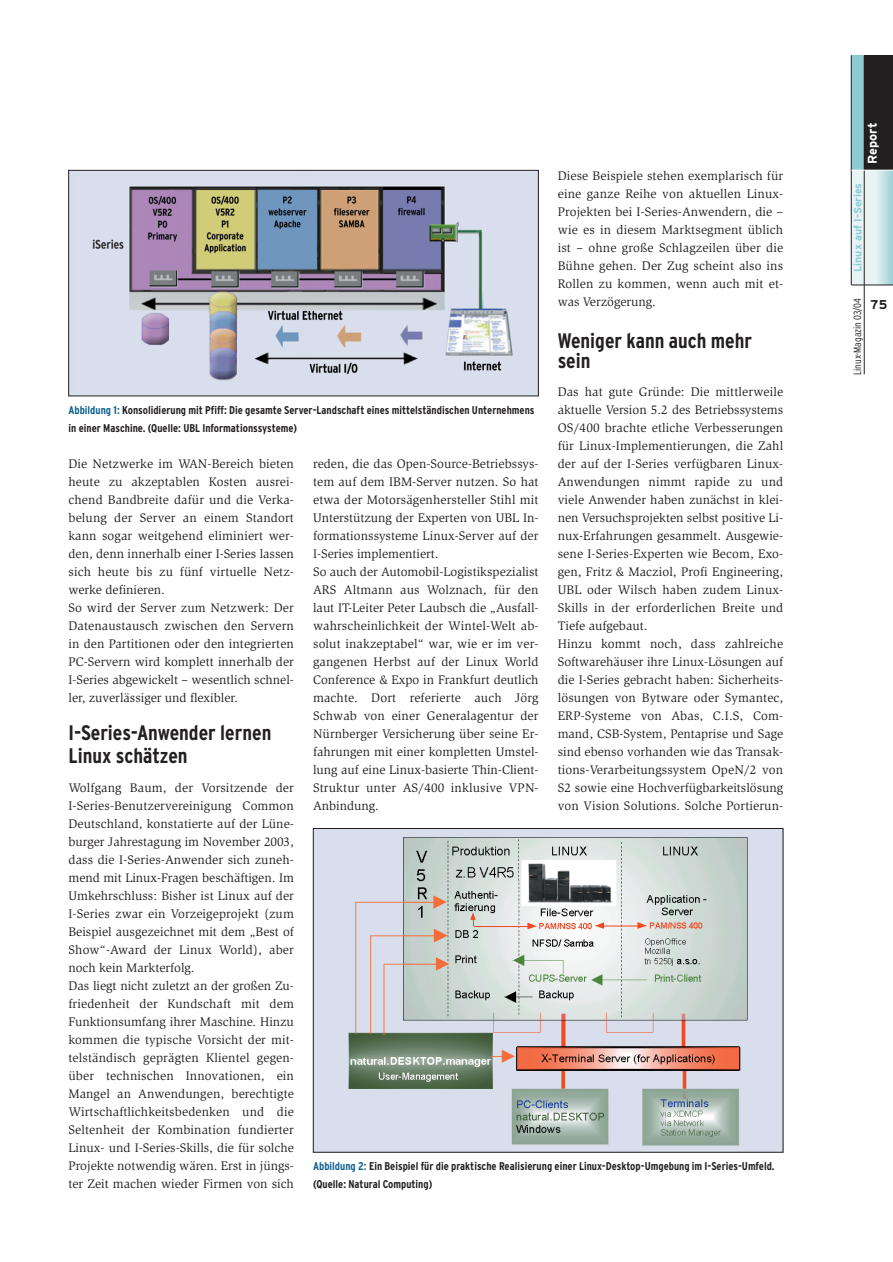
<style>
.page{position:relative;width:893px;height:1262px;background:#fff}
.page>*{position:absolute;margin:0;border:0;box-sizing:border-box;transform-origin:0 0}
.t1{font:700 condensed 21px/22.5px "Interstate";color:#231f20}
.t2{font:12.75px/18px "Slimbach";letter-spacing:.005em;color:#231f20}
.t3{font:700 12.75px "Interstate";color:#fff}
.t4{font:700 12.75px "Interstate";color:#231f20}
.t5{font:700 condensed 11.25px/18px "Interstate";color:#231f20}
.t6{font:300 condensed 10.5px "Interstate";color:#231f20}
.t7{font:700 10.5px "Interstate";color:#8cccd1}
.s1{color:#0f618e}
</style>
<div class="page">
<div style="left:851px;top:55px;width:41px;height:230px;background:#8cccd1"></div>
<div style="left:864px;top:55px;width:28px;height:115px;background:#231f20"></div>
<div style="left:851px;top:170px;width:25px;height:115px;background:#e7f3f4"></div>
<svg style="left:876px;top:171px;width:16px;height:114px;background:#c1e1e4"></svg>
<hr style="left:851px;top:55px;width:1px;height:230px;background:#231f20">
<hr style="left:863px;top:55px;width:1px;height:319px;background:#231f20">
<hr style="left:851px;top:170px;width:41px;height:1px;background:#fff">
<hr style="left:851px;top:285px;width:41px;height:1px;background:#231f20">
<img style="left:75px;top:172px;width:461px;height:222px">
<div style="left:68px;top:170px;width:470px;height:226px;border:1px solid #231f20"></div>
<img style="left:315px;top:830px;width:466px;height:320px">
<div style="left:313px;top:828px;width:470px;height:324px;border:1px solid #231f20"></div>
<p class="t2" style="left:557px;top:168px;width:227px;text-align:justify">Diese Beispiele stehen exemplarisch für eine ganze Reihe von aktuellen Linux-Projekten bei I-Series-Anwendern, die – wie es in diesem Marktsegment üblich ist – ohne große Schlagzeilen über die Bühne gehen. Der Zug scheint also ins Rollen zu kommen, wenn auch mit et&shy;was Verzögerung.</p>
<h1 class="t1" style="left:557px;top:332px;width:196px;line-height:20px">Weniger kann auch mehr sein</h1>
<p class="t2" style="left:557px;top:384px;width:227px">Das hat gute Gründe: Die mittlerweile aktuelle Version 5.2 des Betriebssystems OS/400 brachte etliche Verbesserungen für Linux-Implementierungen, die Zahl der auf der I-Series verfügbaren Linux-Anwendungen nimmt rapide zu und viele Anwender haben zunächst in klei&shy;nen Versuchsprojekten selbst positive Li&shy;nux-Erfahrungen gesammelt. Ausgewie&shy;sene I-Series-Experten wie Becom, Exo&shy;gen, Fritz &amp; Macziol, Profi Engineering, UBL oder Wilsch haben zudem Linux-Skills in der erforderlichen Breite und Tiefe aufgebaut.<br>Hinzu kommt noch, dass zahlreiche Softwarehäuser ihre Linux-Lösungen auf die I-Series gebracht haben: Sicherheits&shy;lösungen von Bytware oder Symantec, ERP-Systeme von Abas, C.I.S, Com&shy;mand, CSB-System, Pentaprise und Sage sind ebenso vorhanden wie das Transak&shy;tions-Verarbeitungssystem OpeN/2 von S2 sowie eine Hochverfügbarkeitslösung von Vision Solutions. Solche Portierun-</p>
<p class="t5" style="left:68px;top:402px;width:467px"><span class="s1">Abbildung 1:</span> Konsolidierung mit Pfiff: Die gesamte Server-Landschaft eines mittelständischen Unternehmens in einer Maschine. (Quelle: UBL Informationssysteme)</p>
<p class="t2" style="left:68px;top:456px;width:227px">Die Netzwerke im WAN-Bereich bieten heute zu akzeptablen Kosten ausrei&shy;chend Bandbreite dafür und die Verka&shy;belung der Server an einem Standort kann sogar weitgehend eliminiert wer&shy;den, denn innerhalb einer I-Series lassen sich heute bis zu fünf virtuelle Netz&shy;werke definieren.<br>So wird der Server zum Netzwerk: Der Datenaustausch zwischen den Servern in den Partitionen oder den integrierten PC-Servern wird komplett innerhalb der I-Series abgewickelt – wesentlich schnel&shy;ler, zuverlässiger und flexibler.</p>
<h1 class="t1" style="left:68px;top:723px;width:204px">I-Series-Anwender lernen<br>Linux schätzen</h1>
<p class="t2" style="left:68px;top:780px;width:227px">Wolfgang Baum, der Vorsitzende der I-Series-Benutzervereinigung Common Deutschland, konstatierte auf der Lüne&shy;burger Jahrestagung im November 2003, dass die I-Series-Anwender sich zuneh&shy;mend mit Linux-Fragen beschäftigen. Im Umkehrschluss: Bisher ist Linux auf der I-Series zwar ein Vorzeigeprojekt (zum Beispiel ausgezeichnet mit dem „Best of Show“-Award der Linux World), aber noch kein Markterfolg.<br>Das liegt nicht zuletzt an der großen Zu&shy;friedenheit der Kundschaft mit dem Funktionsumfang ihrer Maschine. Hinzu kommen die typische Vorsicht der mit&shy;telständisch geprägten Klientel gegen&shy;über technischen Innovationen, ein Mangel an Anwendungen, berechtigte Wirtschaftlichkeitsbedenken und die Seltenheit der Kombination fundierter Linux- und I-Series-Skills, die für solche Projekte notwendig wären. Erst in jüngs&shy;ter Zeit machen wieder Firmen von sich</p>
<p class="t2" style="left:313px;top:456px;width:227px">reden, die das Open-Source-Betriebssys&shy;tem auf dem IBM-Server nutzen. So hat etwa der Motorsägenhersteller Stihl mit Unterstützung der Experten von UBL In&shy;formationssysteme Linux-Server auf der I-Series implementiert.<br>So auch der Automobil-Logistikspezialist ARS Altmann aus Wolznach, für den laut IT-Leiter Peter Laubsch die „Ausfall&shy;wahrscheinlichkeit der Wintel-Welt ab&shy;solut inakzeptabel“ war, wie er im ver&shy;gangenen Herbst auf der Linux World Conference &amp; Expo in Frankfurt deutlich machte. Dort referierte auch Jörg Schwab von einer Generalagentur der Nürnberger Versicherung über seine Er&shy;fahrungen mit einer kompletten Umstel&shy;lung auf eine Linux-basierte Thin-Client-Struktur unter AS/400 inklusive VPN-Anbindung.</p>
<p class="t5" style="left:313px;top:1158px;width:463px"><span class="s1">Abbildung 2:</span> Ein Beispiel für die praktische Realisierung einer Linux-Desktop-Umgebung im I-Series-Umfeld. (Quelle: Natural Computing)</p>
<p class="t3" style="left:867px;top:164px;width:43px;rotate:-90deg">Report</p>
<p class="t7" style="left:853px;top:272px;width:91px;rotate:-90deg">Linux auf I-Series</p>
<p class="t6" style="left:853px;top:375px;width:78px;rotate:-90deg">Linux-Magazin 03/04</p>
<p class="t4" style="left:870px;top:300px;width:18px">75</p>
</div>
